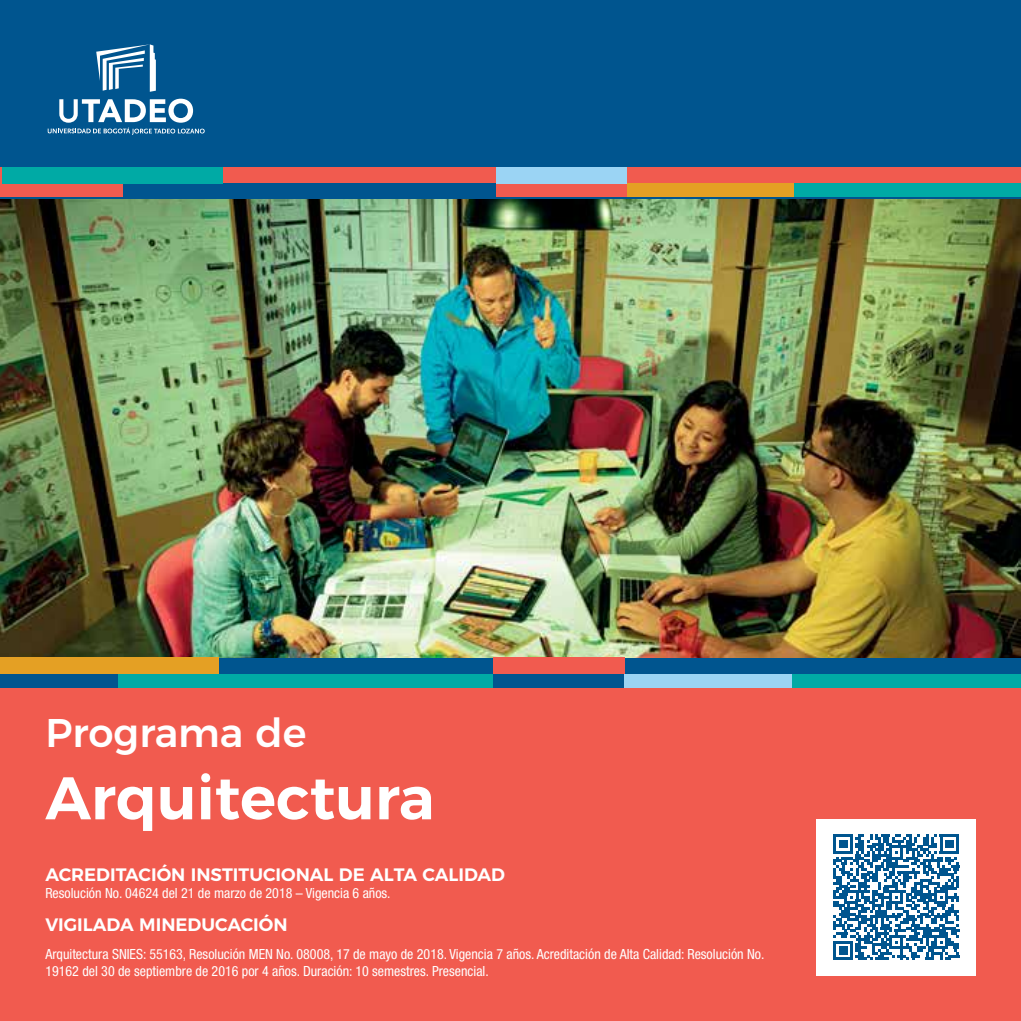
<style>
.page{position:relative;width:1021px;height:1021px;background:#fff}
.page>*{position:absolute;margin:0;border:0;box-sizing:border-box;transform-origin:0 0}
.t1{font:600 60px "Montserrat";color:#fff}
.t2{font:500 40px "Montserrat";color:#fff}
.t3{font:600 18px "Montserrat";color:#fff}
.t4{font:condensed 14px/16.8px "Helvetica Neue";color:#fff}
</style>
<div class="page">
<img style="left:0;top:198px;width:1020px;height:460px">
<div style="left:0;top:675px;width:1020px;height:345px;background:#f15b4f"></div>
<div style="left:0;top:0;width:1020px;height:198px;background:#00558f"></div>
<svg style="left:48px;top:99px;width:157px;height:36px"></svg>
<svg style="left:96px;top:44px;width:60px;height:48px"></svg>
<div style="left:0;top:167px;width:1020px;height:30px;background:#f15b4f"></div>
<div style="left:124px;top:183px;width:372px;height:14px;background:#00558f"></div>
<div style="left:627px;top:183px;width:167px;height:14px;background:#e4a024"></div>
<div style="left:794px;top:183px;width:226px;height:14px;background:#00aaa5"></div>
<div style="left:2px;top:167px;width:220px;height:16px;background:#00aaa5"></div>
<div style="left:496px;top:167px;width:131px;height:16px;background:#9bd4f4"></div>
<div style="left:0;top:658px;width:1020px;height:29px;background:#00558f"></div>
<div style="left:119px;top:674px;width:374px;height:13px;background:#00aaa5"></div>
<div style="left:624px;top:674px;width:168px;height:13px;background:#9bd4f4"></div>
<div style="left:792px;top:674px;width:228px;height:13px;background:#00aaa5"></div>
<div style="left:0;top:658px;width:218px;height:16px;background:#e4a024"></div>
<div style="left:493px;top:658px;width:131px;height:16px;background:#f15b4f"></div>
<div style="left:816px;top:819px;width:159px;height:156px;background:#fff"></div>
<svg style="left:833px;top:834px;width:126px;height:126px"></svg>
<h2 class="t2" style="left:45px;top:700px;width:263px">Programa de</h2>
<h1 class="t1" style="left:45px;top:749px;width:391px">Arquitectura</h1>
<p class="t3" style="left:45px;top:859px;width:461px">ACREDITACIÓN INSTITUCIONAL DE ALTA CALIDAD</p>
<p class="t4" style="left:45px;top:884px;width:347px">Resolución No. 04624 del 21 de marzo de 2018 – Vigencia 6 años.</p>
<p class="t3" style="left:45px;top:909px;width:244px">VIGILADA MINEDUCACIÓN</p>
<p class="t4" style="left:45px;top:945px;width:720px">Arquitectura SNIES: 55163, Resolución MEN No. 08008, 17 de mayo de 2018. Vigencia 7 años. Acreditación de Alta Calidad: Resolución No.<br>19162 del 30 de septiembre de 2016 por 4 años. Duración: 10 semestres. Presencial.</p>
</div>
